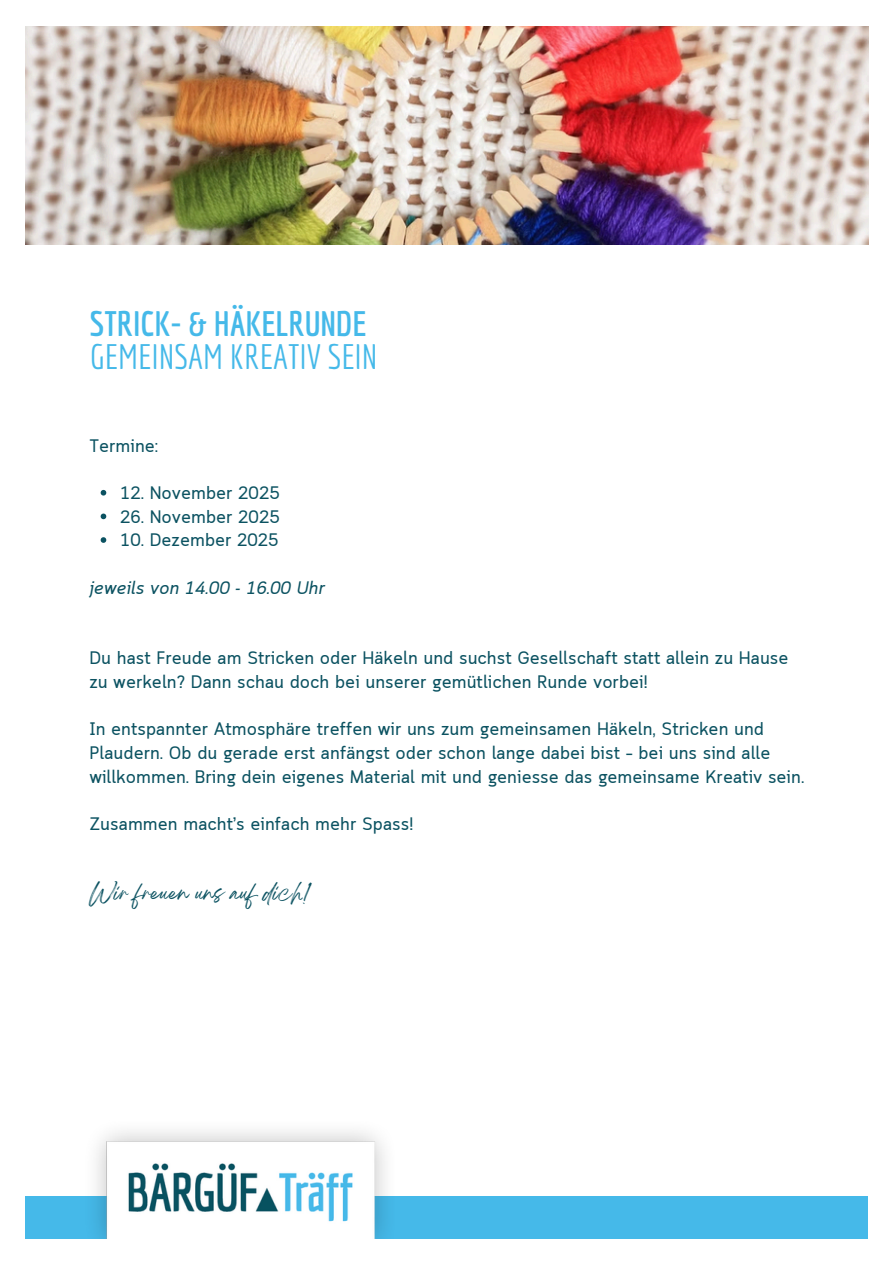
<style>
.page{position:relative;width:894px;height:1264px;background:#fff}
.page>*{position:absolute;margin:0;border:0;box-sizing:border-box;transform-origin:0 0}
.t1{font:34.5px/33.8px "Economica";color:#45b9e9}
.t2{font:18px/23.7px "Cloud";color:#0b5261}
.t3{font:italic 18px "Cloud";color:#0b5261}
.t4{font:18px "Breathing";color:#0b5261}
.s1{font-weight:700}
</style>
<div class="page">
<div style="left:26px;top:1196px;width:841px;height:42px;background:#45b9e9"></div>
<img style="left:96px;top:1131px;width:289px;height:107px">
<img style="left:26px;top:26px;width:842px;height:219px">
<svg style="left:101px;top:490px;width:5px;height:5px"></svg>
<svg style="left:101px;top:513px;width:5px;height:6px"></svg>
<svg style="left:101px;top:537px;width:5px;height:6px"></svg>
<p class="t1" style="left:89px;top:306px;width:290px"><span class="s1">STRICK- &amp; HÄKELRUNDE<br></span>GEMEINSAM KREATIV SEIN</p>
<p class="t2" style="left:89px;top:435px;width:70px">Termine:</p>
<p class="t2" style="left:120px;top:482px;width:161px">12. November 2025</p>
<p class="t2" style="left:120px;top:506px;width:161px">26. November 2025</p>
<p class="t2" style="left:120px;top:530px;width:160px">10. Dezember 2025</p>
<p class="t3" style="left:89px;top:577px;width:237px">jeweils von 14.00 - 16.00 Uhr</p>
<p class="t2" style="left:89px;top:648px;width:700px">Du hast Freude am Stricken oder Häkeln und suchst Gesellschaft statt allein zu Hause zu werkeln? Dann schau doch bei unserer gemütlichen Runde vorbei!</p>
<p class="t2" style="left:89px;top:719px;width:716px">In entspannter Atmosphäre treffen wir uns zum gemeinsamen Häkeln, Stricken und<br>Plaudern. Ob du gerade erst anfängst oder schon lange dabei bist – bei uns sind alle willkommen. Bring dein eigenes Material mit und geniesse das gemeinsame Kreativ sein.</p>
<p class="t2" style="left:89px;top:813px;width:325px">Zusammen macht’s einfach mehr Spass!</p>
<p class="t4" style="left:89px;top:887px;width:222px">Wir freuen uns auf dich!</p>
</div>
